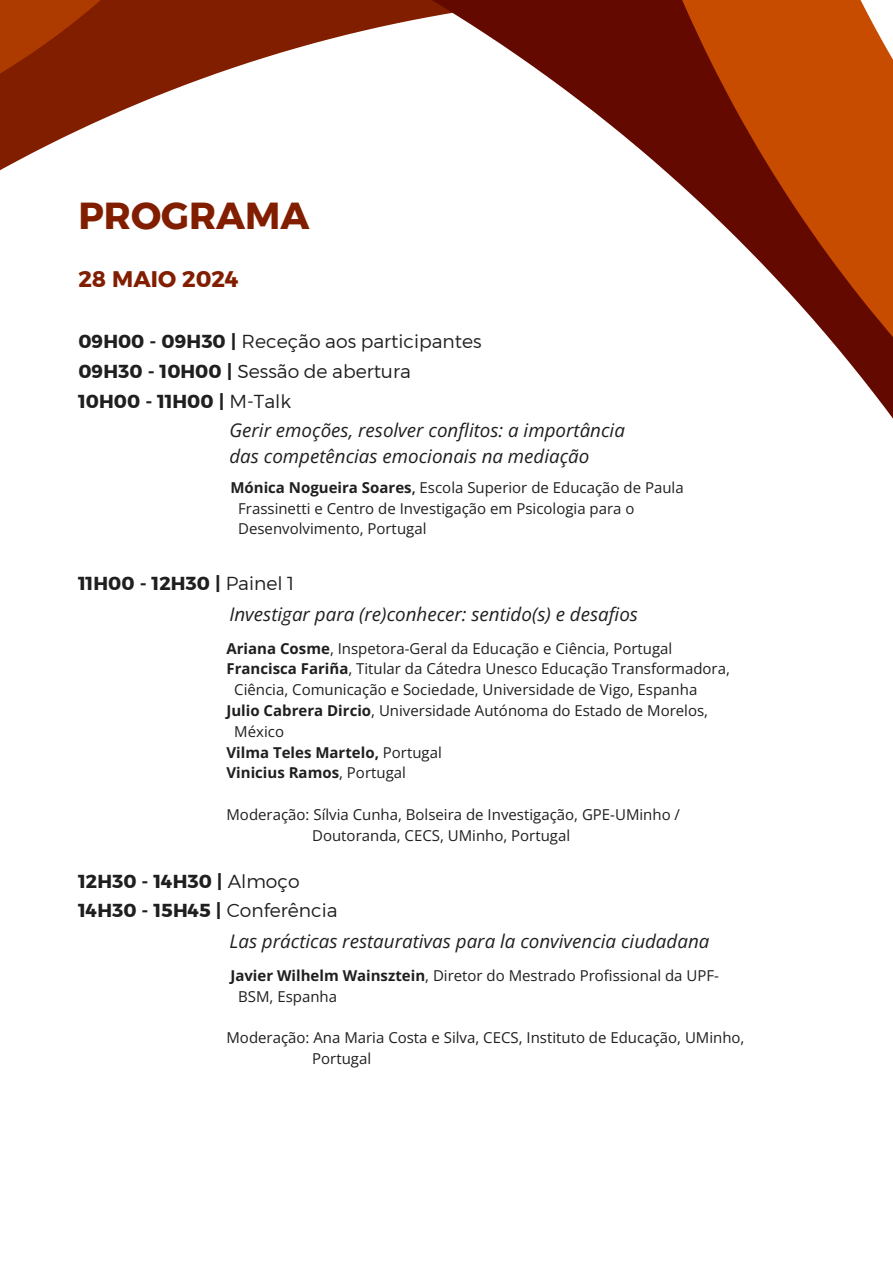
<style>
.page{position:relative;width:893px;height:1263px;background:#fff}
.page>*{position:absolute;margin:0;border:0;box-sizing:border-box;transform-origin:0 0}
.t1{font:37.5px "Kief Montaser Bold";color:#821e00}
.t2{font:22.5px "Kief Montaser Bold";color:#821e00}
.t3{font:italic 18.75px/26.4px "Open Sans";color:#201f1f}
.t4{font:18.75px/29.8px "Kief Montaser Bold";color:#201f1f}
.t5{font:18.75px/29.8px "Kief Montaser Light";color:#201f1f}
.t6{font:15px/20.9px "Open Sans";color:#201f1f}
.t7{font:700 15px "Open Sans";color:#201f1f}
.s1{font-family:"Kief Montaser Bold"}
.s2{font-family:"Kief Montaser Light"}
.s3{font-weight:700}
.s4{font-weight:600}
.s5{font-weight:400}
</style>
<div class="page">
<svg style="left:0;top:0;width:580px;height:171px"></svg>
<svg style="left:0;top:0;width:202px;height:160px"></svg>
<svg style="left:580px;top:0;width:313px;height:419px"></svg>
<h1 class="t1" style="left:78px;top:193px;width:232px">PROGRAMA</h1>
<h2 class="t2" style="left:78px;top:265px;width:162px">28 MAIO 2024</h2>
<p class="t5" style="left:78px;top:326px;width:405px"><span class="s1">09H00 - 09H30 |</span> Receção aos participantes<br><span class="s1">09H30 - 10H00 |</span> Sessão de abertura</p>
<p class="t4" style="left:78px;top:386px;width:214px">10H00 - 11H00 | <span class="s2">M-Talk</span></p>
<p class="t3" style="left:229px;top:416px;width:397px">Gerir emoções, resolver conflitos: a importância das competências emocionais na mediação</p>
<p class="t6" style="left:238px;top:476px;width:447px;text-indent:-8px"><span class="s3">Mónica Nogueira Soares</span><span class="s4">,</span> Escola Superior de Educação de Paula<br>Frassinetti e Centro de Investigação em Psicologia para o<br>Desenvolvimento, Portugal</p>
<p class="t4" style="left:78px;top:568px;width:217px">11H00 - 12H30 | <span class="s2">Painel 1</span></p>
<p class="t3" style="left:229px;top:600px;width:410px">Investigar para (re)conhecer: sentido(s) e desafios</p>
<p class="t6" style="left:226px;top:637px;width:447px"><span class="s3">Ariana Cosme</span>, Inspetora-Geral da Educação e Ciência, Portugal</p>
<p class="t6" style="left:226px;top:658px;width:505px"><span class="s3">Francisca Fariña</span>, Titular da Cátedra Unesco Educação Transformadora,</p>
<p class="t6" style="left:234px;top:679px;width:464px">Ciência, Comunicação e Sociedade, Universidade de Vigo, Espanha</p>
<p class="t6" style="left:226px;top:700px;width:483px"><span class="s3">Julio Cabrera Dircio</span>, Universidade Autónoma do Estado de Morelos,</p>
<p class="t6" style="left:234px;top:721px;width:51px">México</p>
<p class="t7" style="left:226px;top:742px;width:217px">Vilma Teles Martelo, <span class="s5">Portugal</span></p>
<p class="t7" style="left:226px;top:762px;width:181px">Vinicius Ramos<span class="s5">, Portugal</span></p>
<p class="t6" style="left:312px;top:804px;width:369px;text-indent:-86px">Moderação: Sílvia Cunha, Bolseira de Investigação, GPE-UMinho /<br>Doutoranda, CECS, UMinho, Portugal</p>
<p class="t4" style="left:78px;top:866px;width:261px">12H30 - 14H30 | <span class="s2">Almoço<br></span>14H30 - 15H45 | <span class="s2">Conferência</span></p>
<p class="t3" style="left:229px;top:928px;width:481px">Las prácticas restaurativas para la convivencia ciudadana</p>
<p class="t6" style="left:238px;top:965px;width:482px;text-indent:-8px"><span class="s3">Javier Wilhelm Wainsztein</span>, Diretor do Mestrado Profissional da UPF-<br>BSM, Espanha</p>
<p class="t6" style="left:312px;top:1027px;width:434px;text-indent:-86px">Moderação: Ana Maria Costa e Silva, CECS, Instituto de Educação, UMinho,<br>Portugal</p>
</div>
